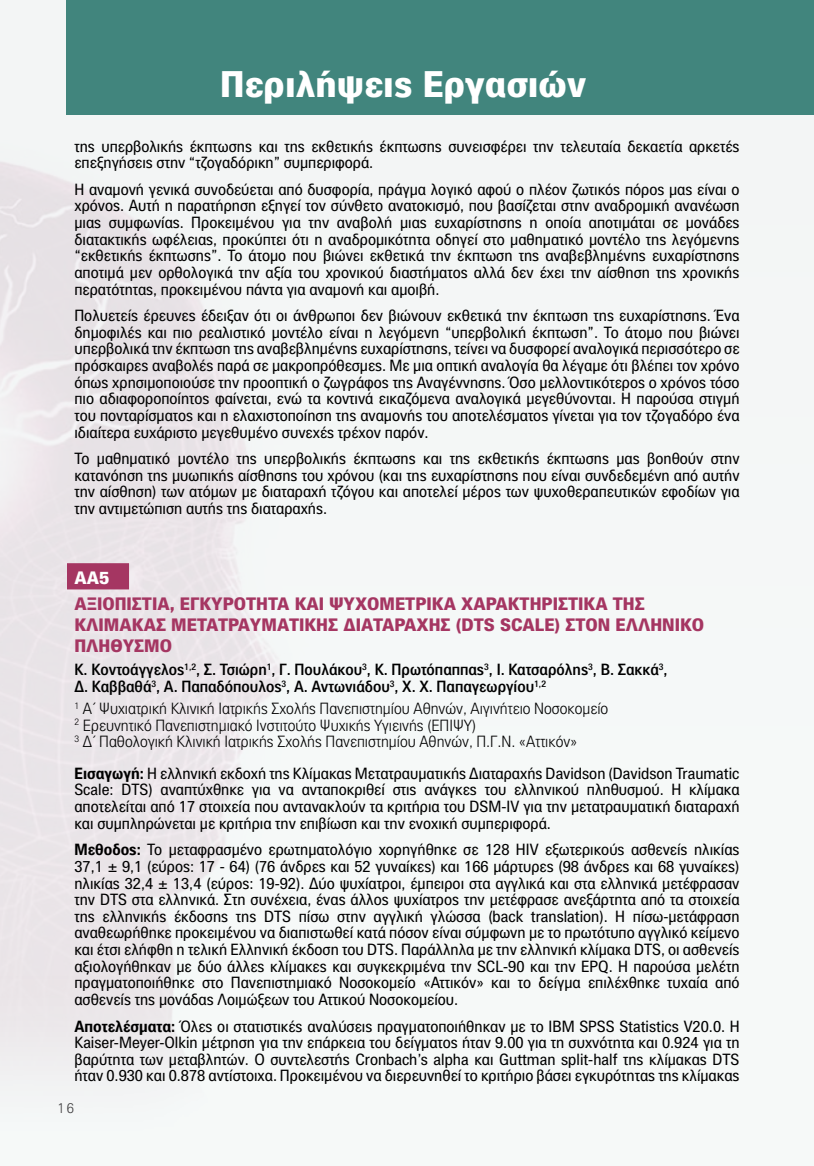
<style>
.page{position:relative;width:814px;height:1166px;background:#f5f8f8}
.page>*{position:absolute;margin:0;border:0;box-sizing:border-box;transform-origin:0 0}
.t1{font:900 36.05px "PF Paperback";color:#fff}
.t2{font:900 17.5px/21px "PF Paperback";color:#a53662}
.t3{font:900 17.5px "PF Paperback";color:#fff}
.t4{font:15.75px/16.6px "PF Paperback";color:#000;text-align:justify}
.t5{font:300 15.75px/16.6px "PF Paperback";color:#000}
.t6{font:500 15.75px/17.5px "PF Paperback";color:#000}
.t7{font:300 14px "PF Paperback";color:#414042}
.s1{font-weight:700}
</style>
<div class="page">
<img style="left:0;top:108px;width:282px;height:953px">
<div style="left:67px;top:0;width:747px;height:115px;background:#41857d"></div>
<div style="left:67px;top:563px;width:62px;height:26px;background:#a53662"></div>
<h1 class="t1" style="left:220px;top:62px;width:368px">Περιλήψεις Εργασιών</h1>
<p class="t4" style="left:74px;top:137px;width:666px">της υπερβολικής έκπτωσης και της εκθετικής έκπτωσης συνεισφέρει την τελευταία δεκαετία αρκετές επεξηγήσεις στην “τζογαδόρικη” συμπεριφορά.</p>
<p class="t4" style="left:74px;top:180px;width:666px">Η αναμονή γενικά συνοδεύεται από δυσφορία, πράγμα λογικό αφού ο πλέον ζωτικός πόρος μας είναι ο χρόνος. Αυτή η παρατήρηση εξηγεί τον σύνθετο ανατοκισμό, που βασίζεται στην αναδρομική ανανέωση μιας συμφωνίας. Προκειμένου για την αναβολή μιας ευχαρίστησης η οποία αποτιμάται σε μονάδες διατακτικής ωφέλειας, προκύπτει ότι η αναδρομικότητα οδηγεί στο μαθηματικό μοντέλο της λεγόμενης “εκθετικής έκπτωσης”. Το άτομο που βιώνει εκθετικά την έκπτωση της αναβεβλημένης ευχαρίστησης αποτιμά μεν ορθολογικά την αξία του χρονικού διαστήματος αλλά δεν έχει την αίσθηση της χρονικής περατότητας, προκειμένου πάντα για αναμονή και αμοιβή.</p>
<p class="t4" style="left:74px;top:307px;width:666px">Πολυετείς έρευνες έδειξαν ότι οι άνθρωποι δεν βιώνουν εκθετικά την έκπτωση της ευχαρίστησης. Ένα δημοφιλές και πιο ρεαλιστικό μοντέλο είναι η λεγόμενη “υπερβολική έκπτωση”. Το άτομο που βιώνει υπερβολικά την έκπτωση της αναβεβλημένης ευχαρίστησης, τείνει να δυσφορεί αναλογικά περισσότερο σε πρόσκαιρες αναβολές παρά σε μακροπρόθεσμες. Με μια οπτική αναλογία θα λέγαμε ότι βλέπει τον χρόνο όπως χρησιμοποιούσε την προοπτική ο ζωγράφος της Αναγέννησης. Όσο μελλοντικότερος ο χρόνος τόσο πιο αδιαφοροποίητος φαίνεται, ενώ τα κοντινά εικαζόμενα αναλογικά μεγεθύνονται. Η παρούσα στιγμή του πονταρίσματος και η ελαχιστοποίηση της αναμονής του αποτελέσματος γίνεται για τον τζογαδόρο ένα ιδιαίτερα ευχάριστο μεγεθυμένο συνεχές τρέχον παρόν.</p>
<p class="t4" style="left:74px;top:450px;width:666px">Το μαθηματικό μοντέλο της υπερβολικής έκπτωσης και της εκθετικής έκπτωσης μας βοηθούν στην κατανόηση της μυωπικής αίσθησης του χρόνου (και της ευχαρίστησης που είναι συνδεδεμένη από αυτήν την αίσθηση) των ατόμων με διαταραχή τζόγου και αποτελεί μέρος των ψυχοθεραπευτικών εφοδίων για την αντιμετώπιση αυτής της διαταραχής.</p>
<p class="t3" style="left:74px;top:567px;width:37px">ΑΑ5</p>
<p class="t2" style="left:74px;top:593px;width:631px">ΑΞΙΟΠΙΣΤΙΑ, ΕΓΚΥΡΟΤΗΤΑ ΚΑΙ ΨΥΧΟΜΕΤΡΙΚΑ ΧΑΡΑΚΤΗΡΙΣΤΙΚΑ ΤΗΣ<br>ΚΛΙΜΑΚΑΣ ΜΕΤΑΤΡΑΥΜΑΤΙΚΗΣ ΔΙΑΤΑΡΑΧΗΣ (DTS SCALE) ΣΤΟΝ ΕΛΛΗΝΙΚΟ<br>ΠΛΗΘΥΣΜΟ</p>
<p class="t6" style="left:74px;top:660px;width:594px">Κ. Κοντοάγγελος<sup>1,2</sup>, Σ. Τσιώρη<sup>1</sup>, Γ. Πουλάκου<sup>3</sup>, Κ. Πρωτόπαππας<sup>3</sup>, Ι. Κατσαρόλης<sup>3</sup>, Β. Σακκά<sup>3</sup>,<br>Δ. Καββαθά<sup>3</sup>, A. Παπαδόπουλος<sup>3</sup>, A. Αντωνιάδου<sup>3</sup>, Χ. Χ. Παπαγεωργίου<sup>1,2</sup></p>
<p class="t5" style="left:74px;top:700px;width:535px"><sup>1</sup> Α΄ Ψυχιατρική Κλινική Ιατρικής Σχολής Πανεπιστημίου Αθηνών, Αιγινήτειο Νοσοκομείο<br><sup>2</sup> Eρευνητικό Πανεπιστημιακό Ινστιτούτο Ψυχικής Υγιεινής (ΕΠΙΨΥ)<br><sup>3</sup> Δ΄ Παθολογική Κλινική Ιατρικής Σχολής Πανεπιστημίου Αθηνών, Π.Γ.Ν. «Αττικόν»</p>
<p class="t4" style="left:74px;top:764px;width:666px"><span class="s1">Εισαγωγή:</span> Η ελληνική εκδοχή της Κλίμακας Μετατραυματικής Διαταραχής Davidson (Davidson Traumatic Scale: DTS) αναπτύχθηκε για να ανταποκριθεί στις ανάγκες του ελληνικού πληθυσμού. Η κλίμακα αποτελείται από 17 στοιχεία που αντανακλούν τα κριτήρια του DSM-IV για την μετατραυματική διαταραχή και συμπληρώνεται με κριτήρια την επιβίωση και την ενοχική συμπεριφορά.</p>
<p class="t4" style="left:74px;top:841px;width:666px"><span class="s1">Μεθοδος:</span> Το μεταφρασμένο ερωτηματολόγιο χορηγήθηκε σε 128 HIV εξωτερικούς ασθενείς ηλικίας 37,1 ± 9,1 (εύρος: 17 - 64) (76 άνδρες και 52 γυναίκες) και 166 μάρτυρες (98 άνδρες και 68 γυναίκες) ηλικίας 32,4 ± 13,4 (εύρος: 19-92). Δύο ψυχίατροι, έμπειροι στα αγγλικά και στα ελληνικά μετέφρασαν την DTS στα ελληνικά. Στη συνέχεια, ένας άλλος ψυχίατρος την μετέφρασε ανεξάρτητα από τα στοιχεία της ελληνικής έκδοσης της DTS πίσω στην αγγλική γλώσσα (back translation). H πίσω-μετάφραση αναθεωρήθηκε προκειμένου να διαπιστωθεί κατά πόσον είναι σύμφωνη με το πρωτότυπο αγγλικό κείμενο και έτσι ελήφθη η τελική Ελληνική έκδοση του DTS. Παράλληλα με την ελληνική κλίμακα DTS, οι ασθενείς αξιολογήθηκαν με δύο άλλες κλίμακες και συγκεκριμένα την SCL-90 και την EPQ. Η παρούσα μελέτη πραγματοποιήθηκε στο Πανεπιστημιακό Νοσοκομείο «Αττικόν» και το δείγμα επιλέχθηκε τυχαία από ασθενείς της μονάδας Λοιμώξεων του Αττικού Νοσοκομείου.</p>
<p class="t4" style="left:74px;top:1017px;width:666px"><span class="s1">Αποτελέσματα:</span> Όλες οι στατιστικές αναλύσεις πραγματοποιήθηκαν με το IBM SPSS Statistics V20.0. H Kaiser-Meyer-Olkin μέτρηση για την επάρκεια του δείγματος ήταν 9.00 για τη συχνότητα και 0.924 για τη βαρύτητα των μεταβλητών. Ο συντελεστής Cronbach’s alpha και Guttman split-half της κλίμακας DTS ήταν 0.930 και 0.878 αντίστοιχα. Προκειμένου να διερευνηθεί το κριτήριο βάσει εγκυρότητας της κλίμακας</p>
<p class="t7" style="left:58px;top:1099px;width:18px">16</p>
</div>
